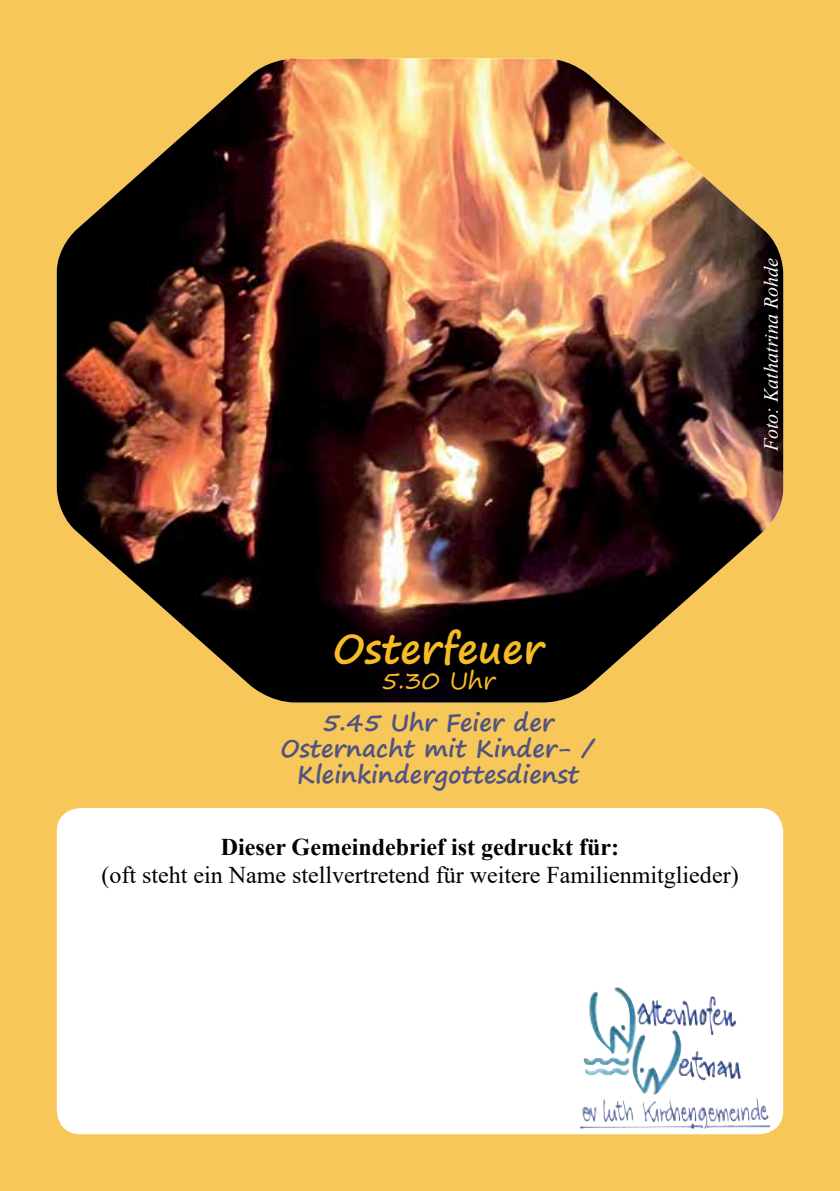
<style>
.page{position:relative;width:840px;height:1191px;background:#fff}
.page>*{position:absolute;margin:0;border:0;box-sizing:border-box;transform-origin:0 0}
.t1{font:700 40px "Segoe Print";color:#f6bc27}
.t2{font:24px "Times New Roman";color:#000}
.t3{font:700 24px/25.8px "Segoe Print";color:#505481;text-align:center}
.t4{font:700 24px "Times New Roman";color:#000}
.t5{font:24px "Segoe Print";color:#f6bc27}
.t6{font:italic 20px "Times New Roman";color:#fff}
</style>
<div class="page">
<div style="left:0;top:0;width:839px;height:1191px;background:#f8c759"></div>
<img style="left:57px;top:59px;width:725px;height:643px">
<div style="left:57px;top:808px;width:725px;height:326px;background:#fff;border-radius:24px"></div>
<img style="left:583px;top:987px;width:153px;height:108px">
<p class="t6" style="left:756px;top:451px;width:195px;rotate:-90deg">Foto: Kathatrina Rohde</p>
<h1 class="t1" style="left:332px;top:612px;width:212px">Osterfeuer</h1>
<p class="t5" style="left:381px;top:659px;width:116px">5.30 Uhr</p>
<p class="t3" style="left:280px;top:708px;width:316px">5.45 Uhr Feier der<br>Osternacht mit Kinder- /<br>Kleinkindergottesdienst</p>
<p class="t4" style="left:220px;top:829px;width:400px">Dieser Gemeindebrief ist gedruckt für:</p>
<p class="t2" style="left:101px;top:858px;width:638px">(oft steht ein Name stellvertretend für weitere Familienmitglieder)</p>
</div>
